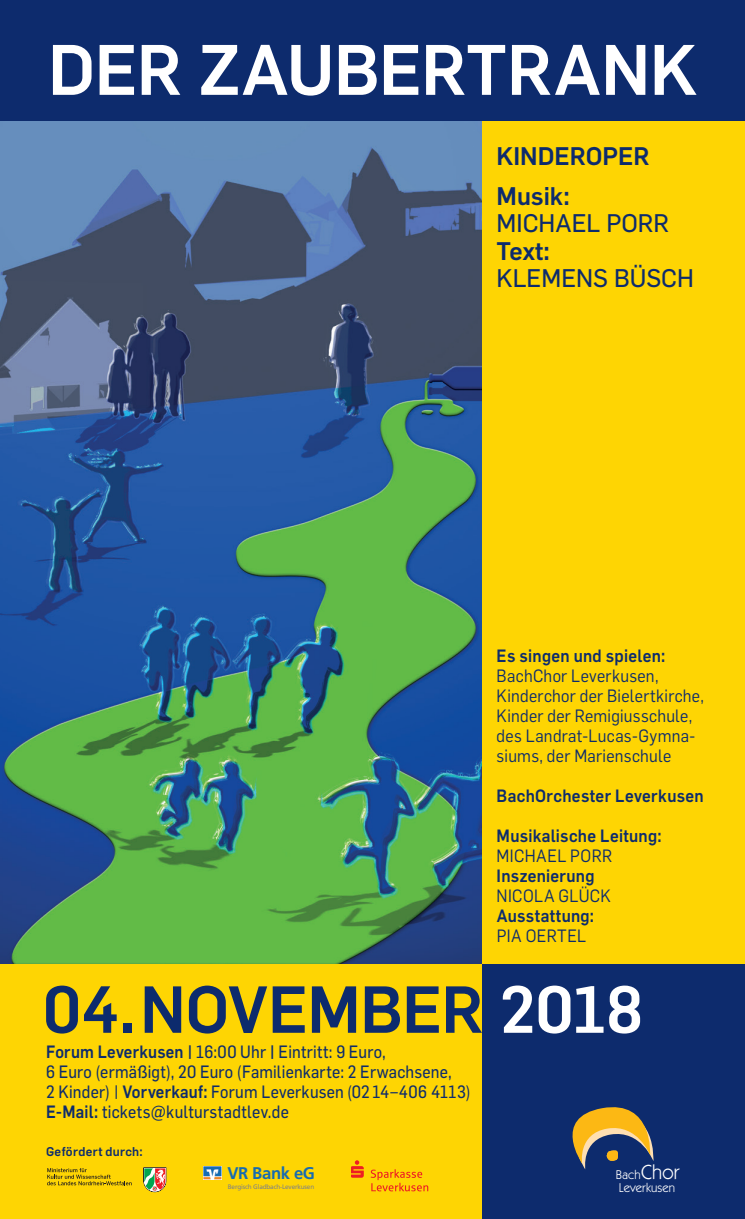
<style>
.page{position:relative;width:745px;height:1219px;background:#fff}
.page>*{position:absolute;margin:0;border:0;box-sizing:border-box;transform-origin:0 0}
.t1{font:500 70px "Flama";letter-spacing:-.005em;color:#fff}
.t2{font:500 65px "Flama";color:#0d2b6d}
.t3{font:500 65px "Flama";letter-spacing:-.01em;color:#fff}
.t4{font:25px "Flama Basic";color:#0d2b6d}
.t5{font:500 25px/40px "Flama";color:#0d2b6d}
.t6{font:17.5px/20px "Flama Basic";letter-spacing:.015em;color:#0d2b6d;scale:.9 1}
.t7{font:17.5px/20px "Flama";letter-spacing:.02em;color:#0d2b6d;scale:.92 1}
.t8{font:500 17.5px "Flama";letter-spacing:.02em;color:#0d2b6d;scale:.92 1}
.t9{font:700 17px "Frutiger";letter-spacing:-.02em;color:#166bb1}
.t10{font:12.75px/12.8px "Itc Kabel";letter-spacing:.015em;color:#fff}
.t11{font:500 12.5px "Flama";letter-spacing:.025em;color:#0d2b6d}
.t12{font:6.5px "Frutiger";letter-spacing:-.025em;color:#808285}
.s1{color:#0d2b6d}
.s2{font-family:"Flama";font-weight:500}
.s3{font-size:20.5px}
</style>
<div class="page">
<div style="left:0;top:962px;width:489px;height:257px;background:#fed503"></div>
<div style="left:482px;top:962px;width:262px;height:257px;background:#0d2b6d"></div>
<img style="left:0;top:120px;width:482px;height:844px">
<div style="left:482px;top:120px;width:262px;height:844px;background:#fed503"></div>
<div style="left:0;top:0;width:744px;height:120px;background:#0d2b6d"></div>
<svg style="left:143px;top:1167px;width:23px;height:25px"></svg>
<svg style="left:47px;top:1168px;width:84px;height:17px"></svg>
<img style="left:203px;top:1167px;width:18px;height:13px">
<svg style="left:370px;top:1169px;width:58px;height:22px"></svg>
<svg style="left:351px;top:1160px;width:12px;height:18px"></svg>
<svg style="left:572px;top:1107px;width:82px;height:62px"></svg>
<h1 class="t1" style="left:48px;top:19px;width:650px">Der Zaubertrank</h1>
<h3 class="t5" style="left:496px;top:134px;width:154px">Kinderoper<br>Musik:</h3>
<h3 class="t4" style="left:496px;top:206px;width:174px">Michael Porr</h3>
<h3 class="t5" style="left:496px;top:229px;width:55px">Text:</h3>
<h3 class="t4" style="left:496px;top:261px;width:33px">Kleme</h3>
<h3 class="t4" style="left:575px;top:261px;width:119px">ns Büsch</h3>
<p class="t8" style="left:496px;top:643px;width:185px">Es singen und spielen:</p>
<p class="t7" style="left:496px;top:664px;width:227px">BachChor Leverkusen,<br>Kinderchor der Bielertkirche,<br>Kinder der Remigiusschule, des Landrat-Lucas-Gymna&shy;siums, der Marienschule</p>
<p class="t8" style="left:496px;top:783px;width:226px">BachOrchester Leverkusen</p>
<p class="t8" style="left:496px;top:823px;width:181px">Musikalische Leitung:</p>
<p class="t7" style="left:496px;top:844px;width:115px">Michael Porr</p>
<p class="t8" style="left:496px;top:863px;width:108px">Inszenierung</p>
<p class="t7" style="left:496px;top:884px;width:113px">Nicola Glück</p>
<p class="t8" style="left:496px;top:903px;width:107px">Ausstattung:</p>
<p class="t7" style="left:496px;top:924px;width:94px">Pia Oertel</p>
<h2 class="t2" style="left:43px;top:963px;width:229px">04.Novem</h2>
<h2 class="t3" style="left:360px;top:963px;width:284px"><span class="s1">ber</span> 2018</h2>
<p class="t6" style="left:46px;top:1041px;width:473px"><span class="s2">Forum Leverkusen |</span> 16:00 Uhr <span class="s2">|</span> Eintritt: 9 Euro,<br>6 Euro (ermäßigt), 20 Euro (Familienkarte: 2 Erwachsene,<br>2 Kinder) | <span class="s2">Vorverkauf:</span> Forum Leverkusen (02 14–406 4113)<br><span class="s2">E-Mail:</span> tickets@kulturstadtlev.de</p>
<p class="t11" style="left:46px;top:1143px;width:98px">Gefördert durch:</p>
<p class="t9" style="left:227px;top:1163px;width:89px">VR Bank eG</p>
<p class="t12" style="left:228px;top:1183px;width:88px">Bergisch Gladbach-Leverkusen</p>
<p class="t10" style="left:615px;top:1168px;width:65px">Bach<span class="s3">Chor<br></span>Leverkusen</p>
</div>
